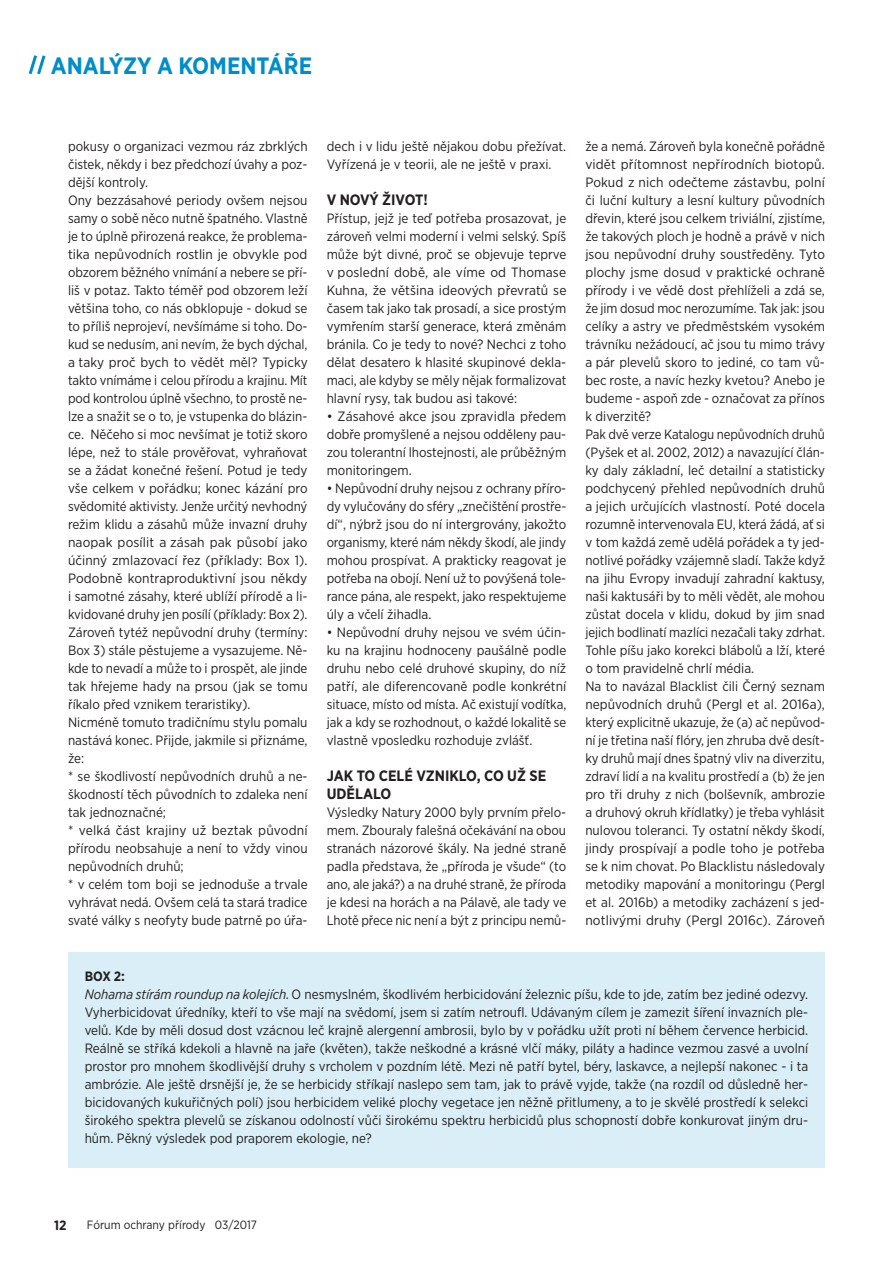
<style>
.page{position:relative;width:893px;height:1263px;background:#fff}
.page>*{position:absolute;margin:0;border:0;box-sizing:border-box;transform-origin:0 0}
.t1{font:700 23.55px "Gotham Narrow";color:#008dc8}
.t2{font:700 15px/18px "Gotham Narrow";color:#231f20}
.t3{font:700 15px "Gotham Narrow";letter-spacing:-.02em;color:#231f20}
.t4{font:13.5px/18px "Gotham Narrow";color:#231f20;text-align:justify}
.t5{font:700 13.5px "Gotham Narrow";color:#231f20}
.t6{font:12px "Gotham Narrow";color:#231f20}
.s1{font-style:italic}
</style>
<div class="page">
<div style="left:68px;top:952px;width:757px;height:216px;background:#d9eef6"></div>
<svg style="left:28px;top:55px;width:18px;height:20px"></svg>
<p class="t1" style="left:51px;top:51px;width:263px">ANALÝZY A KOMENTÁŘE</p>
<p class="t4" style="left:68px;top:137px;width:241px">pokusy o organizaci vezmou ráz zbrklých čistek, někdy i bez předchozí úvahy a poz&shy;dější kontroly.</p>
<p class="t4" style="left:68px;top:191px;width:241px">Ony bezzásahové periody ovšem nejsou samy o sobě něco nutně špatného. Vlastně je to úplně přirozená reakce, že problema&shy;tika nepůvodních rostlin je obvykle pod obzorem běžného vnímání a nebere se pří&shy;liš v potaz. Takto téměř pod obzorem leží většina toho, co nás obklopuje - dokud se to příliš neprojeví, nevšímáme si toho. Do&shy;kud se nedusím, ani nevím, že bych dýchal, a taky proč bych to vědět měl? Typicky takto vnímáme i celou přírodu a krajinu. Mít pod kontrolou úplně všechno, to prostě ne&shy;lze a snažit se o to, je vstupenka do blázin&shy;ce. Něčeho si moc nevšímat je totiž skoro lépe, než to stále prověřovat, vyhraňovat se a žádat konečné řešení. Potud je tedy vše celkem v pořádku; konec kázání pro svědomité aktivisty. Jenže určitý nevhodný režim klidu a zásahů může invazní druhy naopak posílit a zásah pak působí jako účinný zmlazovací řez (příklady: Box 1).<br>Podobně kontraproduktivní jsou někdy i samotné zásahy, které ublíží přírodě a li&shy;kvidované druhy jen posílí (příklady: Box 2).<br>Zároveň tytéž nepůvodní druhy (termíny:<br>Box 3) stále pěstujeme a vysazujeme. Ně&shy;kde to nevadí a může to i prospět, ale jinde tak hřejeme hady na prsou (jak se tomu říkalo před vznikem teraristiky).</p>
<p class="t4" style="left:68px;top:713px;width:241px">Nicméně tomuto tradičnímu stylu pomalu nastává konec. Přijde, jakmile si přiznáme, že:</p>
<p class="t4" style="left:68px;top:767px;width:241px">* se škodlivostí nepůvodních druhů a ne&shy;škodností těch původních to zdaleka není tak jednoznačné;</p>
<p class="t4" style="left:68px;top:821px;width:241px">* velká část krajiny už beztak původní přírodu neobsahuje a není to vždy vinou nepůvodních druhů;</p>
<p class="t4" style="left:68px;top:875px;width:241px">* v celém tom boji se jednoduše a trvale vyhrávat nedá. Ovšem celá ta stará tradice svaté války s neofyty bude patrně po úřa-</p>
<p class="t4" style="left:327px;top:137px;width:241px">dech i v lidu ještě nějakou dobu přežívat.<br>Vyřízená je v teorii, ale ne ještě v praxi.</p>
<p class="t3" style="left:327px;top:190px;width:103px">V NOVÝ ŽIVOT!</p>
<p class="t4" style="left:327px;top:209px;width:241px">Přístup, jejž je teď potřeba prosazovat, je zároveň velmi moderní i velmi selský. Spíš může být divné, proč se objevuje teprve v poslední době, ale víme od Thomase Kuhna, že většina ideových převratů se časem tak jako tak prosadí, a sice prostým vymřením starší generace, která změnám bránila. Co je tedy to nové? Nechci z toho dělat desatero k hlasité skupinové dekla&shy;maci, ale kdyby se měly nějak formalizovat hlavní rysy, tak budou asi takové:</p>
<p class="t4" style="left:327px;top:407px;width:241px">• Zásahové akce jsou zpravidla předem dobře promyšlené a nejsou odděleny pau&shy;zou tolerantní lhostejnosti, ale průběžným monitoringem.</p>
<p class="t4" style="left:327px;top:479px;width:241px">• Nepůvodní druhy nejsou z ochrany příro&shy;dy vylučovány do sféry „znečištění prostře&shy;dí“, nýbrž jsou do ní intergrovány, jakožto organismy, které nám někdy škodí, ale jindy mohou prospívat. A prakticky reagovat je potřeba na obojí. Není už to povýšená tole&shy;rance pána, ale respekt, jako respektujeme úly a včelí žihadla.</p>
<p class="t4" style="left:327px;top:623px;width:241px">• Nepůvodní druhy nejsou ve svém účin&shy;ku na krajinu hodnoceny paušálně podle druhu nebo celé druhové skupiny, do níž patří, ale diferencovaně podle konkrétní situace, místo od místa. Ač existují vodítka, jak a kdy se rozhodnout, o každé lokalitě se vlastně vposledku rozhoduje zvlášť.</p>
<p class="t2" style="left:327px;top:767px;width:221px">JAK TO CELÉ VZNIKLO, CO UŽ SE<br>UDĚLALO</p>
<p class="t4" style="left:327px;top:803px;width:241px">Výsledky Natury 2000 byly prvním přelo&shy;mem. Zbouraly falešná očekávání na obou stranách názorové škály. Na jedné straně padla představa, že „příroda je všude“ (to ano, ale jaká?) a na druhé straně, že příroda je kdesi na horách a na Pálavě, ale tady ve Lhotě přece nic není a být z principu nemů-</p>
<p class="t4" style="left:585px;top:137px;width:241px">že a nemá. Zároveň byla konečně pořádně vidět přítomnost nepřírodních biotopů.<br>Pokud z nich odečteme zástavbu, polní či luční kultury a lesní kultury původních dřevin, které jsou celkem triviální, zjistíme, že takových ploch je hodně a právě v nich jsou nepůvodní druhy soustředěny. Tyto plochy jsme dosud v praktické ochraně přírody i ve vědě dost přehlíželi a zdá se, že jim dosud moc nerozumíme. Tak jak: jsou celíky a astry ve předměstském vysokém trávníku nežádoucí, ač jsou tu mimo trávy a pár plevelů skoro to jediné, co tam vů&shy;bec roste, a navíc hezky kvetou? Anebo je budeme - aspoň zde - označovat za přínos k diverzitě?</p>
<p class="t4" style="left:585px;top:425px;width:241px">Pak dvě verze Katalogu nepůvodních druhů (Pyšek et al. 2002, 2012) a navazující člán&shy;ky daly základní, leč detailní a statisticky podchycený přehled nepůvodních druhů a jejich určujících vlastností. Poté docela rozumně intervenovala EU, která žádá, ať si v tom každá země udělá pořádek a ty jed&shy;notlivé pořádky vzájemně sladí. Takže když na jihu Evropy invadují zahradní kaktusy, naši kaktusáři by to měli vědět, ale mohou zůstat docela v klidu, dokud by jim snad jejich bodlinatí mazlíci nezačali taky zdrhat.<br>Tohle píšu jako korekci blábolů a lží, které o tom pravidelně chrlí média.</p>
<p class="t4" style="left:585px;top:677px;width:241px">Na to navázal Blacklist čili Černý seznam nepůvodních druhů (Pergl et al. 2016a), který explicitně ukazuje, že (a) ač nepůvod&shy;ní je třetina naší flóry, jen zhruba dvě desít&shy;ky druhů mají dnes špatný vliv na diverzitu, zdraví lidí a na kvalitu prostředí a (b) že jen pro tři druhy z nich (bolševník, ambrozie a druhový okruh křídlatky) je třeba vyhlásit nulovou toleranci. Ty ostatní někdy škodí, jindy prospívají a podle toho je potřeba se k nim chovat. Po Blacklistu následovaly metodiky mapování a monitoringu (Pergl et al. 2016b) a metodiky zacházení s jed&shy;notlivými druhy (Pergl 2016c). Zároveň</p>
<p class="t5" style="left:85px;top:968px;width:42px">BOX 2:</p>
<p class="t4" style="left:85px;top:985px;width:725px"><span class="s1">Nohama stírám roundup na kolejích.</span> O nesmyslném, škodlivém herbicidování železnic píšu, kde to jde, zatím bez jediné odezvy.<br>Vyherbicidovat úředníky, kteří to vše mají na svědomí, jsem si zatím netroufl. Udávaným cílem je zamezit šíření invazních ple&shy;velů. Kde by měli dosud dost vzácnou leč krajně alergenní ambrosii, bylo by v pořádku užít proti ní během července herbicid.<br>Reálně se stříká kdekoli a hlavně na jaře (květen), takže neškodné a krásné vlčí máky, piláty a hadince vezmou zasvé a uvolní prostor pro mnohem škodlivější druhy s vrcholem v pozdním létě. Mezi ně patří bytel, béry, laskavce, a nejlepší nakonec - i ta ambrózie. Ale ještě drsnější je, že se herbicidy stříkají naslepo sem tam, jak to právě vyjde, takže (na rozdíl od důsledně her&shy;bicidovaných kukuřičných polí) jsou herbicidem veliké plochy vegetace jen něžně přitlumeny, a to je skvělé prostředí k selekci širokého spektra plevelů se získanou odolností vůči širokému spektru herbicidů plus schopností dobře konkurovat jiným dru&shy;hům. Pěkný výsledek pod praporem ekologie, ne?</p>
<p class="t5" style="left:54px;top:1216px;width:14px">12</p>
<p class="t6" style="left:87px;top:1217px;width:172px">Fórum ochrany přírody 03/2017</p>
</div>
